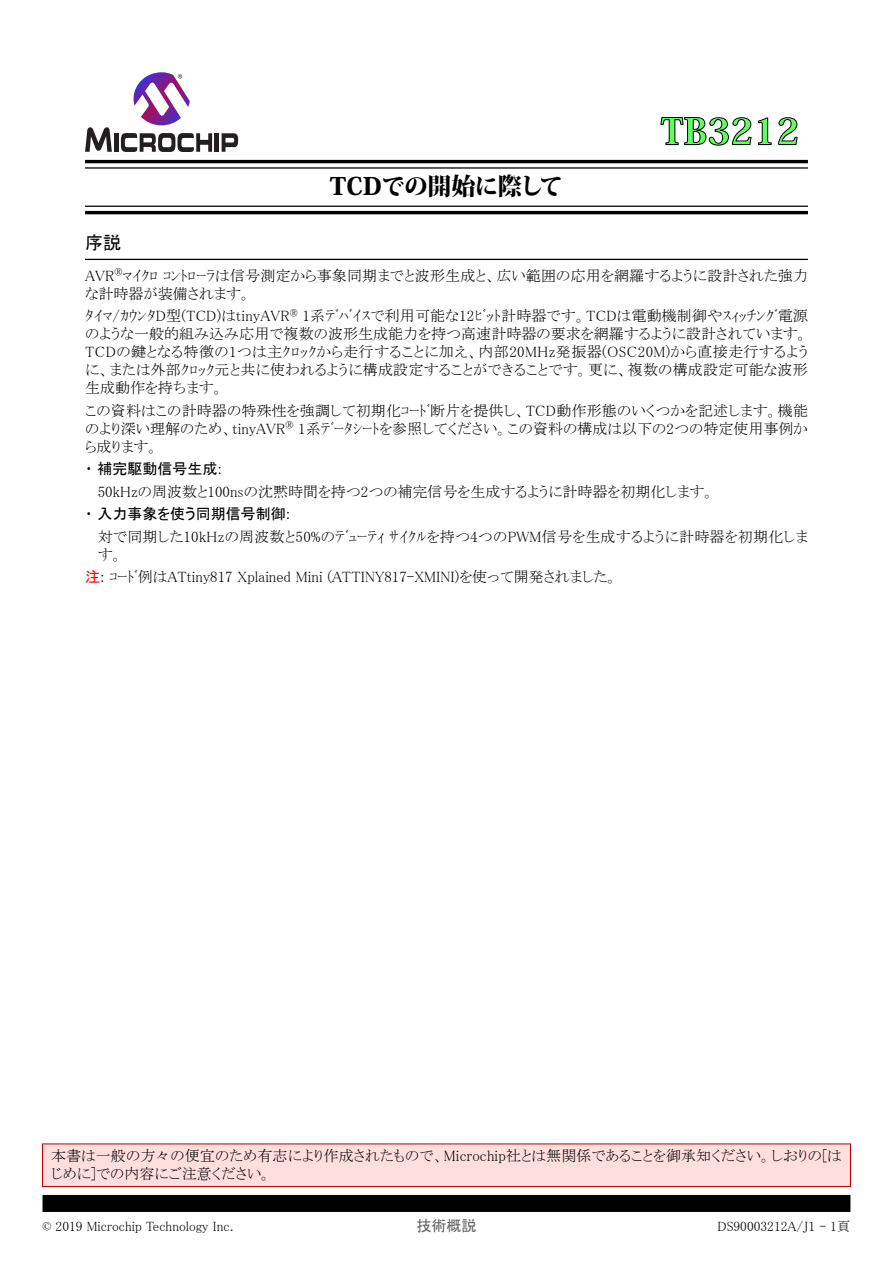
<style>
.page{position:relative;width:893px;height:1263px;background:#fff}
.page>*{position:absolute;margin:0;border:0;box-sizing:border-box;transform-origin:0 0}
.t1{font:800 36px "Koz Min Pro";color:#60ff60}
.t2{font:800 24px "Koz Min Pro";letter-spacing:-.03em;color:#000;scale:1.1 1}
.t3{font:18px "MS P Gothic";color:#000}
.t4{font:15px/18px "MS P Mincho";letter-spacing:.005em;color:#000}
.t5{font:15px "MS P Gothic";color:#000}
.t6{font:15px "MS P Gothic";color:#646464}
.t7{font:13.5px "MS P Mincho";color:#000}
.s1{font-family:"MS P Mincho"}
.s2{font-family:"MS P Gothic";color:#f00}
</style>
<div class="page">
<svg style="left:85px;top:127px;width:27px;height:25px"></svg>
<div style="left:114px;top:133px;width:5px;height:19px;background:#231f20"></div>
<hr style="left:215px;top:133px;width:4px;height:19px;background:#231f20">
<svg style="left:222px;top:133px;width:16px;height:19px"></svg>
<svg style="left:121px;top:133px;width:91px;height:19px"></svg>
<svg style="left:134px;top:72px;width:56px;height:53px"></svg>
<svg style="left:660px;top:117px;width:91px;height:29px"></svg>
<svg style="left:758px;top:117px;width:13px;height:28px"></svg>
<svg style="left:778px;top:117px;width:20px;height:28px"></svg>
<hr style="left:85px;top:160px;width:723px;height:3px;background:#000">
<hr style="left:85px;top:167px;width:723px;height:2px;background:#000">
<hr style="left:85px;top:206px;width:723px;height:1px;background:#000">
<hr style="left:85px;top:211px;width:723px;height:3px;background:#000">
<div style="left:43px;top:1144px;width:807px;height:42px;background:#ffdede"></div>
<div style="left:42px;top:1143px;width:809px;height:44px;border:1px solid #c00000"></div>
<div style="left:43px;top:1195px;width:807px;height:17px;background:#000"></div>
<hr style="left:85px;top:259px;width:723px;height:1px;background:#000">
<h2 class="t2" style="left:330px;top:168px;width:214px">TCDでの開始に際して</h2>
<h1 class="t1" style="left:661px;top:105px;width:140px">TB3212</h1>
<p class="t3" style="left:85px;top:234px;width:37px">序説</p>
<p class="t4" style="left:85px;top:266px;width:724px">AVR<sup>®</sup>ﾏｲｸﾛ ｺﾝﾄﾛｰﾗは信号測定から事象同期までと波形生成と、広い範囲の応用を網羅するように設計された強力な計時器が装備されます。</p>
<p class="t4" style="left:85px;top:307px;width:724px;text-align:justify">ﾀｲﾏ/ｶｳﾝﾀD型(TCD)はtinyAVR<sup>®</sup> 1系ﾃﾞﾊﾞｲｽで利用可能な12ﾋﾞｯﾄ計時器です。TCDは電動機制御やｽｨｯﾁﾝｸﾞ電源のような一般的組み込み応用で複数の波形生成能力を持つ高速計時器の要求を網羅するように設計されています。TCDの鍵となる特徴の1つは主ｸﾛｯｸから走行することに加え、内部20MHz発振器(OSC20M)から直接走行するように、または外部ｸﾛｯｸ元と共に使われるように構成設定することができることです。更に、複数の構成設定可能な波形生成動作を持ちます。</p>
<p class="t4" style="left:85px;top:401px;width:725px;text-align:justify">この資料はこの計時器の特殊性を強調して初期化ｺｰﾄﾞ断片を提供し、TCD動作形態のいくつかを記述します。機能のより深い理解のため、tinyAVR<sup>®</sup> 1系ﾃﾞｰﾀｼｰﾄを参照してください。この資料の構成は以下の2つの特定使用事例から成ります。</p>
<p class="t5" style="left:85px;top:461px;width:138px"><span class="s1">・</span> 補完駆動信号生成<span class="s1">:</span></p>
<p class="t4" style="left:98px;top:482px;width:618px">50kHzの周波数と100nsの沈黙時間を持つ2つの補完信号を生成するように計時器を初期化します。</p>
<p class="t5" style="left:85px;top:506px;width:207px"><span class="s1">・</span> 入力事象を使う同期信号制御<span class="s1">:</span></p>
<p class="t4" style="left:98px;top:527px;width:711px">対で同期した10kHzの周波数と50%のﾃﾞｭｰﾃｨ ｻｲｸﾙを持つ4つのPWM信号を生成するように計時器を初期化します。</p>
<p class="t4" style="left:85px;top:568px;width:534px"><span class="s2">注</span>: ｺｰﾄﾞ例はATtiny817 Xplained Mini (ATTINY817-XMINI)を使って開発されました。</p>
<p class="t4" style="left:51px;top:1147px;width:792px">本書は一般の方々の便宜のため有志により作成されたもので、Microchip社とは無関係であることを御承知ください。しおりの[はじめに]での内容にご注意ください。</p>
<p class="t7" style="left:43px;top:1219px;width:193px">© 2019 Microchip Technology Inc.</p>
<p class="t6" style="left:416px;top:1218px;width:61px">技術概説</p>
<p class="t7" style="left:717px;top:1219px;width:135px">DS90003212A/J1 - 1頁</p>
</div>
